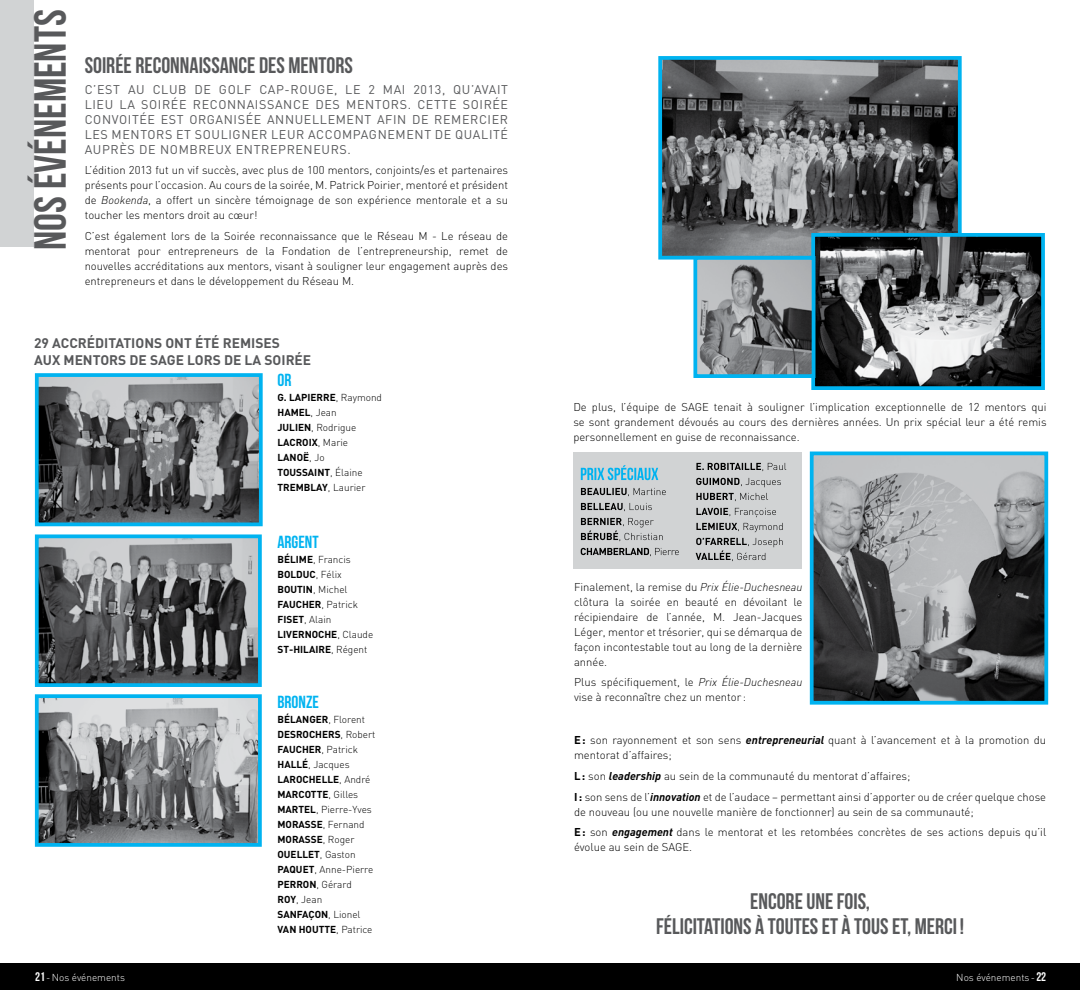
<style>
.page{position:relative;width:1080px;height:990px;background:#fff}
.page>*{position:absolute;margin:0;border:0;box-sizing:border-box;transform-origin:0 0}
.t1{font:45px "Bebas Neue";color:#58595b}
.t2{font:22.5px/25px "Bebas Neue";color:#58595b;text-align:center}
.t3{font:17.5px "Bebas Neue";color:#00b3f0}
.t4{font:700 13.75px/17.5px "DIN";color:#58595b}
.t5{font:12.5px/15px "DIN";letter-spacing:.05em;color:#58595b;text-align:justify}
.t6{font:300 11.25px/15px "DIN";color:#000;text-align:justify}
.t7{font:300 10px/15px "DIN";color:#000}
.t8{font:700 10px/15px "DIN";color:#000}
.t9{font:300 10px "DIN";color:#fff}
.s1{font-style:italic}
.s2{font-family:"Bebas Neue";font-weight:400;font-size:12.5px}
.s3{font-weight:300}
.s4{font-weight:700}
.s5{font-weight:700;font-style:italic}
</style>
<div class="page">
<div style="left:0;top:964px;width:1080px;height:26px;background:#000"></div>
<img style="left:40px;top:699px;width:217px;height:143px">
<div style="left:35px;top:694px;width:227px;height:153px;border:4px solid #00b3f0"></div>
<img style="left:40px;top:539px;width:217px;height:143px">
<div style="left:35px;top:534px;width:227px;height:153px;border:4px solid #00b3f0"></div>
<img style="left:40px;top:378px;width:218px;height:143px">
<div style="left:35px;top:373px;width:228px;height:153px;border:4px solid #00b3f0"></div>
<div style="left:0;top:0;width:34px;height:247px;background:#d1d3d4"></div>
<img style="left:663px;top:61px;width:294px;height:194px">
<div style="left:658px;top:56px;width:304px;height:204px;border:4px solid #00b3f0"></div>
<img style="left:815px;top:457px;width:228px;height:243px">
<div style="left:810px;top:452px;width:238px;height:253px;border:4px solid #00b3f0"></div>
<img style="left:816px;top:238px;width:224px;height:147px">
<div style="left:811px;top:233px;width:234px;height:157px;border:4px solid #00b3f0"></div>
<img style="left:698px;top:261px;width:112px;height:112px">
<div style="left:693px;top:256px;width:122px;height:122px;border:4px solid #00b3f0"></div>
<div style="left:573px;top:452px;width:229px;height:117px;background:#d1d3d4"></div>
<svg style="left:696px;top:538px;width:87px;height:23px"></svg>
<svg style="left:696px;top:523px;width:87px;height:9px"></svg>
<svg style="left:696px;top:508px;width:80px;height:9px"></svg>
<svg style="left:696px;top:493px;width:72px;height:8px"></svg>
<svg style="left:696px;top:478px;width:85px;height:9px"></svg>
<svg style="left:696px;top:463px;width:90px;height:8px"></svg>
<svg style="left:581px;top:548px;width:98px;height:8px"></svg>
<svg style="left:581px;top:518px;width:82px;height:23px"></svg>
<svg style="left:581px;top:503px;width:71px;height:8px"></svg>
<svg style="left:581px;top:488px;width:85px;height:8px"></svg>
<svg style="left:581px;top:465px;width:77px;height:15px"></svg>
<h1 class="t1" style="left:25px;top:250px;width:242px;rotate:-90deg">NOS ÉVÉNEMENTS</h1>
<h2 class="t2" style="left:85px;top:53px;width:270px">SOIRÉE RECONNAISSANCE DES MENTORS</h2>
<p class="t5" style="left:85px;top:82px;width:425px">C’EST AU CLUB DE GOLF CAP-ROUGE, LE 2 MAI 2013, QU’AVAIT LIEU LA SOIRÉE RECONNAISSANCE DES MENTORS. CETTE SOIRÉE CONVOITÉE EST ORGANISÉE ANNUELLEMENT AFIN DE REMERCIER LES MENTORS ET SOULIGNER LEUR ACCOMPAGNEMENT DE QUALITÉ AUPRÈS DE NOMBREUX ENTREPRENEURS.</p>
<p class="t6" style="left:85px;top:163px;width:425px">L’édition 2013 fut un vif succès, avec plus de 100 mentors, conjoints/es et partenaires présents pour l’occasion. Au cours de la soirée, M. Patrick Poirier, mentoré et président de <span class="s1">Bookenda</span>, a offert un sincère témoignage de son expérience mentorale et a su toucher les mentors droit au cœur!</p>
<p class="t6" style="left:85px;top:228px;width:425px">C’est également lors de la Soirée reconnaissance que le Réseau M - Le réseau de mentorat pour entrepreneurs de la Fondation de l’entrepreneurship, remet de nouvelles accréditations aux mentors, visant à souligner leur engagement auprès des entrepreneurs et dans le développement du Réseau M.</p>
<p class="t4" style="left:34px;top:334px;width:279px">29 ACCRÉDITATIONS ONT ÉTÉ REMISES<br>AUX MENTORS DE SAGE LORS DE LA SOIRÉE</p>
<p class="t9" style="left:35px;top:971px;width:91px"><span class="s2">21</span> -Nos événements</p>
<h3 class="t3" style="left:278px;top:371px;width:15px">OR</h3>
<p class="t8" style="left:278px;top:390px;width:106px">G. LAPIERRE<span class="s3">, Raymond<br></span>HAMEL<span class="s3">, Jean<br></span>JULIEN<span class="s3">, Rodrigue<br></span>LACROIX<span class="s3">, Marie<br></span>LANOË<span class="s3">, Jo<br></span>TOUSSAINT<span class="s3">, Élaine<br></span>TREMBLAY<span class="s3">, Laurier</span></p>
<p class="t6" style="left:573px;top:399px;width:475px">De plus, l’équipe de SAGE tenait à souligner l’implication exceptionnelle de 12 mentors qui se sont grandement dévoués au cours des dernières années. Un prix spécial leur a été remis personnellement en guise de reconnaissance.</p>
<h3 class="t3" style="left:278px;top:532px;width:43px">ARGENT</h3>
<p class="t8" style="left:278px;top:551px;width:97px">BÉLIME<span class="s3">, Francis<br></span>BOLDUC<span class="s3">, Félix<br></span>BOUTIN<span class="s3">, Michel<br></span>FAUCHER<span class="s3">, Patrick<br></span>FISET<span class="s3">, Alain<br></span>LIVERNOCHE<span class="s3">, Claude<br></span>ST-HILAIRE<span class="s3">, Régent</span></p>
<h3 class="t3" style="left:278px;top:693px;width:43px">BRONZE</h3>
<p class="t7" style="left:278px;top:712px;width:100px"><span class="s4">BÉLANGER</span>, Florent<br><span class="s4">DESROCHERS</span>, Robert<br><span class="s4">FAUCHER</span>, Patrick<br><span class="s4">HALLÉ</span>, Jacques<br><span class="s4">LAROCHELLE</span>, André<br><span class="s4">MARCOTTE</span>, Gilles<br><span class="s4">MARTEL</span>, Pierre-Yves<br><span class="s4">MORASSE</span>, Fernand<br><span class="s4">MORASSE</span>, Roger<br><span class="s4">OUELLET</span>, Gaston<br><span class="s4">PAQUET</span>, Anne-Pierre<br><span class="s4">PERRON</span>, Gérard<br><span class="s4">ROY</span>, Jean<br><span class="s4">SANFAÇON</span>, Lionel<br><span class="s4">VAN HOUTTE</span>, Patrice</p>
<p class="t6" style="left:574px;top:579px;width:230px">Finalement, la remise du <span class="s1">Prix Élie-Duchesneau </span>clôtura la soirée en beauté en dévoilant le récipiendaire de l’année, M. Jean-Jacques Léger, mentor et trésorier, qui se démarqua de façon incontestable tout au long de la dernière année.</p>
<p class="t6" style="left:574px;top:675px;width:230px">Plus spécifiquement, le <span class="s1">Prix Élie-Duchesneau </span>vise à reconnaître chez un mentor :</p>
<p class="t6" style="left:574px;top:733px;width:474px"><span class="s4">E:</span> son rayonnement et son sens <span class="s5">entrepreneurial</span> quant à l’avancement et à la promotion du mentorat d’affaires;</p>
<p class="t6" style="left:574px;top:765px;width:474px;line-height:20.6px"><span class="s4">L:</span> son <span class="s5">leadership</span> au sein de la communauté du mentorat d’affaires;<br><span class="s4">I:</span> son sens de l’<span class="s5">innovation</span> et de l’audace – permettant ainsi d’apporter ou de créer quelque chose</p>
<p class="t6" style="left:574px;top:801px;width:474px;line-height:20.6px">de nouveau (ou une nouvelle manière de fonctionner) au sein de sa communauté;<br><span class="s4">E:</span> son <span class="s5">engagement</span> dans le mentorat et les retombées concrètes de ses actions depuis qu’il</p>
<p class="t6" style="left:574px;top:840px;width:120px">évolue au sein de SAGE.</p>
<h2 class="t2" style="left:656px;top:888px;width:310px">ENCORE UNE FOIS,<br>FÉLICITATIONS À TOUTES ET À TOUS ET, MERCI !</h2>
<p class="t9" style="left:956px;top:971px;width:91px">Nos événements - <span class="s2">22</span></p>
</div>
